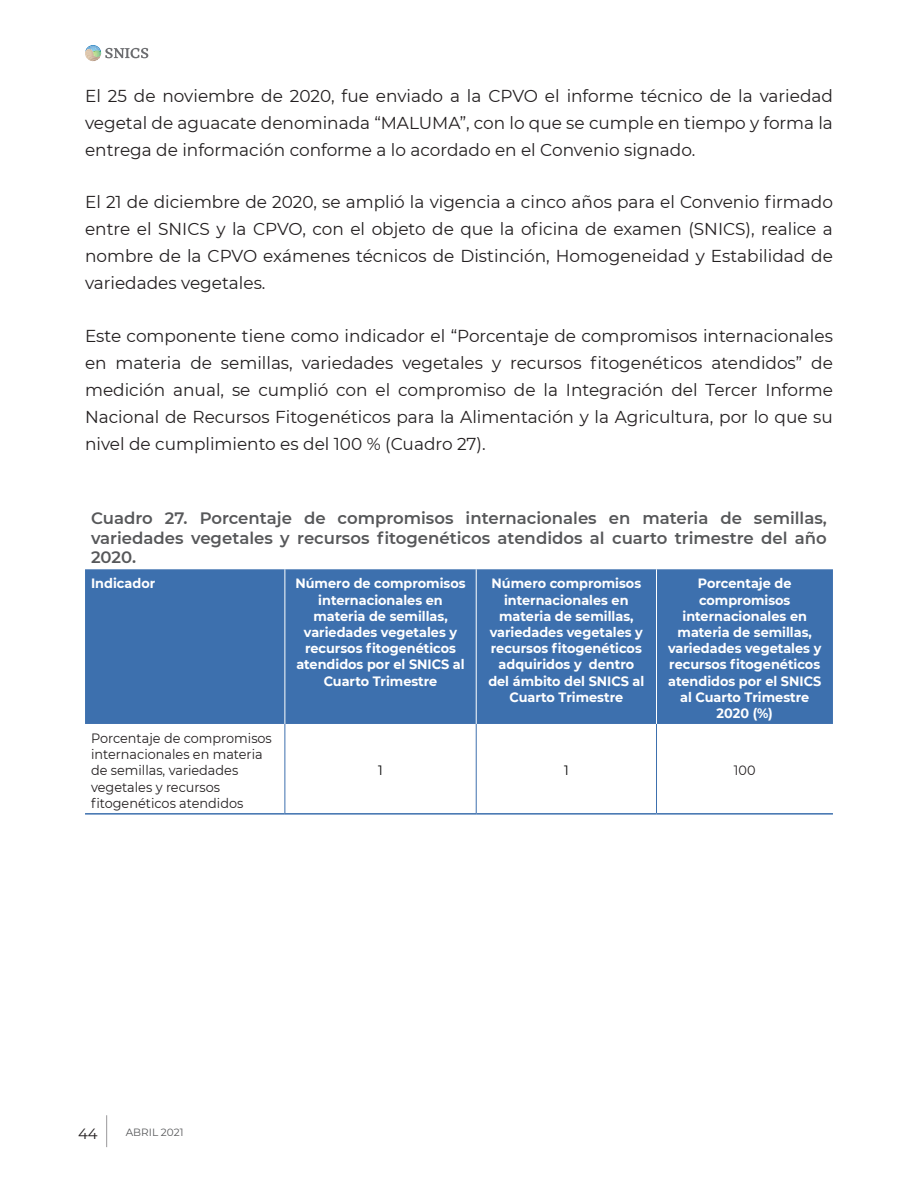
<style>
.page{position:relative;width:918px;height:1188px;background:#fff}
.page>*{position:absolute;margin:0;border:0;box-sizing:border-box;transform-origin:0 0}
.body_text{font:17.25px/27px "Montserrat";color:#231f20;text-align:justify}
.Title_table{font:600 16.5px/19.8px "Montserrat";color:#57585a;text-align:justify}
.t1{font:14.85px "Montserrat";color:#231f20}
.table_text{font:700 13.5px/16.2px "Montserrat";color:#fff;text-align:center;scale:.95 1}
.table_text-2{font:13.5px/16.2px "Montserrat";color:#231f20;scale:.95 1}
.table_text-3{font:13.5px "Montserrat";color:#000;scale:.95 1}
.t2{font:10.5px "Montserrat";color:#57585a}
</style>
<div class="page">
<hr style="left:106px;top:1115px;width:1px;height:32px;background:#99989b">
<svg style="left:85px;top:45px;width:63px;height:16px"></svg>
<div style="left:85px;top:569px;width:748px;height:155px;background:#3d70ae"></div>
<hr style="left:285px;top:569px;width:1px;height:155px;background:#fff">
<hr style="left:476px;top:569px;width:1px;height:155px;background:#fff">
<hr style="left:656px;top:569px;width:1px;height:155px;background:#fff">
<hr style="left:85px;top:813px;width:200px;height:2px;background:#3d70ae">
<hr style="left:285px;top:813px;width:191px;height:2px;background:#3d70ae">
<hr style="left:476px;top:813px;width:181px;height:2px;background:#3d70ae">
<hr style="left:657px;top:813px;width:176px;height:2px;background:#3d70ae">
<hr style="left:285px;top:724px;width:1px;height:89px;background:#3d70ae">
<hr style="left:476px;top:724px;width:1px;height:89px;background:#3d70ae">
<hr style="left:656px;top:724px;width:1px;height:89px;background:#3d70ae">
<p class="body_text" style="left:85px;top:82px;width:749px">El 25 de noviembre de 2020, fue enviado a la CPVO el informe técnico de la variedad vegetal de aguacate denominada “MALUMA”, con lo que se cumple en tiempo y forma la entrega de información conforme a lo acordado en el Convenio signado.</p>
<p class="body_text" style="left:85px;top:188px;width:749px">El 21 de diciembre de 2020, se amplió la vigencia a cinco años para el Convenio firmado entre el SNICS y la CPVO, con el objeto de que la oficina de examen (SNICS), realice a nombre de la CPVO exámenes técnicos de Distinción, Homogeneidad y Estabilidad de variedades vegetales.</p>
<p class="body_text" style="left:85px;top:322px;width:749px">Este componente tiene como indicador el “Porcentaje de compromisos internacionales en materia de semillas, variedades vegetales y recursos fitogenéticos atendidos” de medición anual, se cumplió con el compromiso de la Integración del Tercer Informe Nacional de Recursos Fitogenéticos para la Alimentación y la Agricultura, por lo que su nivel de cumplimiento es del 100 % (Cuadro 27).</p>
<p class="Title_table" style="left:91px;top:507px;width:737px">Cuadro 27. Porcentaje de compromisos internacionales en materia de semillas, variedades vegetales y recursos fitogenéticos atendidos al cuarto trimestre del año 2020.</p>
<p class="table_text" style="left:91px;top:575px;width:69px">Indicador</p>
<p class="table_text" style="left:295px;top:575px;width:181px">Número de compromisos internacionales en materia de semillas, variedades vegetales y recursos fitogenéticos atendidos por el SNICS al<br>Cuarto Trimestre</p>
<p class="table_text" style="left:488px;top:575px;width:166px">Número compromisos internacionales en materia de semillas, variedades vegetales y recursos fitogenéticos adquiridos y dentro del ámbito del SNICS al<br>Cuarto Trimestre</p>
<p class="table_text" style="left:668px;top:575px;width:163px">Porcentaje de compromisos internacionales en materia de semillas, variedades vegetales y recursos fitogenéticos atendidos por el SNICS al Cuarto Trimestre</p>
<p class="table_text" style="left:717px;top:704px;width:61px">2020 (%)</p>
<p class="table_text-2" style="left:91px;top:730px;width:192px">Porcentaje de compromisos internacionales en materia de semillas, variedades vegetales y recursos fitogenéticos atendidos</p>
<p class="table_text-3" style="left:378px;top:761px;width:6px">1</p>
<p class="table_text-3" style="left:564px;top:761px;width:6px">1</p>
<p class="table_text-2" style="left:734px;top:762px;width:24px">100</p>
<p class="t1" style="left:78px;top:1124px;width:21px">44</p>
<p class="t2" style="left:126px;top:1125px;width:59px">ABRIL 2021</p>
</div>
